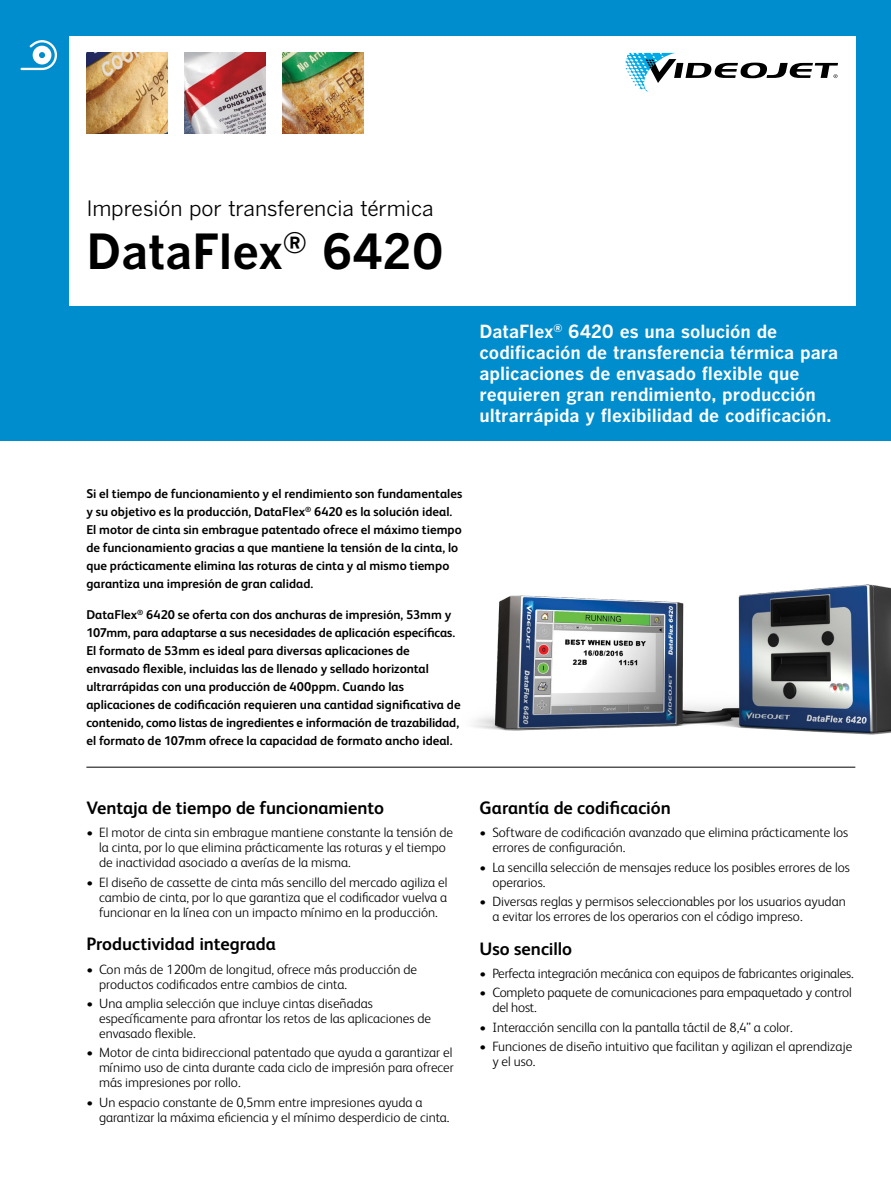
<style>
.page{position:relative;width:891px;height:1188px;background:#fff}
.page>*{position:absolute;margin:0;border:0;box-sizing:border-box;transform-origin:0 0}
.t1{font:48px "Benton Got Bol";color:#000}
.t2{font:21px "Benton Got Reg";letter-spacing:-.01em;color:#000}
.t3{font:18px/21px "Benton Got Bol";color:#fff}
.t4{font:700 18px "FS Albert";letter-spacing:-.005em;color:#000}
.t5{font:300 13.5px/15px "FS Albert";color:#000}
.t6{font:700 12.75px/18px "FS Albert";color:#000}
</style>
<div class="page">
<div style="left:0;top:0;width:891px;height:441px;background:#008dcd"></div>
<div style="left:69px;top:36px;width:786px;height:270px;background:#fff"></div>
<svg style="left:21px;top:40px;width:36px;height:30px"></svg>
<svg style="left:625px;top:53px;width:213px;height:39px"></svg>
<hr style="left:86px;top:767px;width:769px;height:1px;background:#000">
<img style="left:185px;top:53px;width:81px;height:81px">
<img style="left:473px;top:584px;width:418px;height:151px">
<img style="left:283px;top:53px;width:81px;height:81px">
<img style="left:86px;top:53px;width:81px;height:81px">
<h2 class="t2" style="left:86px;top:196px;width:349px">Impresión por transferencia térmica</h2>
<h1 class="t1" style="left:86px;top:221px;width:359px">DataFlex<sup>®</sup> 6420</h1>
<h3 class="t3" style="left:480px;top:320px;width:360px">DataFlex<sup>®</sup> 6420 es una solución de codificación de transferencia térmica para aplicaciones de envasado flexible que requieren gran rendimiento, producción ultrarrápida y flexibilidad de codificación.</h3>
<p class="t6" style="left:86px;top:485px;width:377px">Si el tiempo de funcionamiento y el rendimiento son fundamentales y su objetivo es la producción, DataFlex<sup>®</sup> 6420 es la solución ideal.<br>El motor de cinta sin embrague patentado ofrece el máximo tiempo de funcionamiento gracias a que mantiene la tensión de la cinta, lo que prácticamente elimina las roturas de cinta y al mismo tiempo garantiza una impresión de gran calidad.</p>
<p class="t6" style="left:86px;top:605px;width:376px">DataFlex<sup>®</sup> 6420 se oferta con dos anchuras de impresión, 53mm y 107mm, para adaptarse a sus necesidades de aplicación específicas.<br>El formato de 53mm es ideal para diversas aplicaciones de envasado flexible, incluidas las de llenado y sellado horizontal ultrarrápidas con una producción de 400ppm. Cuando las aplicaciones de codificación requieren una cantidad significativa de contenido, como listas de ingredientes e información de trazabilidad, el formato de 107mm ofrece la capacidad de formato ancho ideal.</p>
<h3 class="t4" style="left:86px;top:797px;width:299px">Ventaja de tiempo de funcionamiento</h3>
<p class="t5" style="left:99px;top:825px;width:355px;text-indent:-13px">• El motor de cinta sin embrague mantiene constante la tensión de la cinta, por lo que elimina prácticamente las roturas y el tiempo de inactividad asociado a averías de la misma.</p>
<p class="t5" style="left:99px;top:874px;width:350px;text-align:justify;text-indent:-13px">• El diseño de cassette de cinta más sencillo del mercado agiliza el cambio de cinta, por lo que garantiza que el codificador vuelva a funcionar en la línea con un impacto mínimo en la producción.</p>
<h3 class="t4" style="left:86px;top:934px;width:191px">Productividad integrada</h3>
<p class="t5" style="left:99px;top:962px;width:319px;text-indent:-13px">• Con más de 1200m de longitud, ofrece más producción de productos codificados entre cambios de cinta.</p>
<p class="t5" style="left:99px;top:996px;width:334px;text-indent:-13px">• Una amplia selección que incluye cintas diseñadas específicamente para afrontar los retos de las aplicaciones de envasado flexible.</p>
<p class="t5" style="left:99px;top:1045px;width:356px;text-align:justify;text-indent:-13px">• Motor de cinta bidireccional patentado que ayuda a garantizar el mínimo uso de cinta durante cada ciclo de impresión para ofrecer más impresiones por rollo.</p>
<p class="t5" style="left:99px;top:1094px;width:352px;text-indent:-13px">• Un espacio constante de 0,5mm entre impresiones ayuda a garantizar la máxima eficiencia y el mínimo desperdicio de cinta.</p>
<h3 class="t4" style="left:480px;top:797px;width:193px">Garantía de codificación</h3>
<p class="t5" style="left:492px;top:825px;width:357px;text-indent:-13px">• Software de codificación avanzado que elimina prácticamente los errores de configuración.</p>
<p class="t5" style="left:492px;top:859px;width:359px;text-indent:-13px">• La sencilla selección de mensajes reduce los posibles errores de los operarios.</p>
<p class="t5" style="left:492px;top:894px;width:355px;text-indent:-13px">• Diversas reglas y permisos seleccionables por los usuarios ayudan a evitar los errores de los operarios con el código impreso.</p>
<h3 class="t4" style="left:480px;top:938px;width:94px">Uso sencillo</h3>
<p class="t5" style="left:480px;top:966px;width:376px">• Perfecta integración mecánica con equipos de fabricantes originales.</p>
<p class="t5" style="left:492px;top:985px;width:361px;text-indent:-13px">• Completo paquete de comunicaciones para empaquetado y control del host.</p>
<p class="t5" style="left:480px;top:1019px;width:315px">• Interacción sencilla con la pantalla táctil de 8,4” a color.</p>
<p class="t5" style="left:492px;top:1039px;width:361px;text-indent:-13px">• Funciones de diseño intuitivo que facilitan y agilizan el aprendizaje y el uso.</p>
</div>
